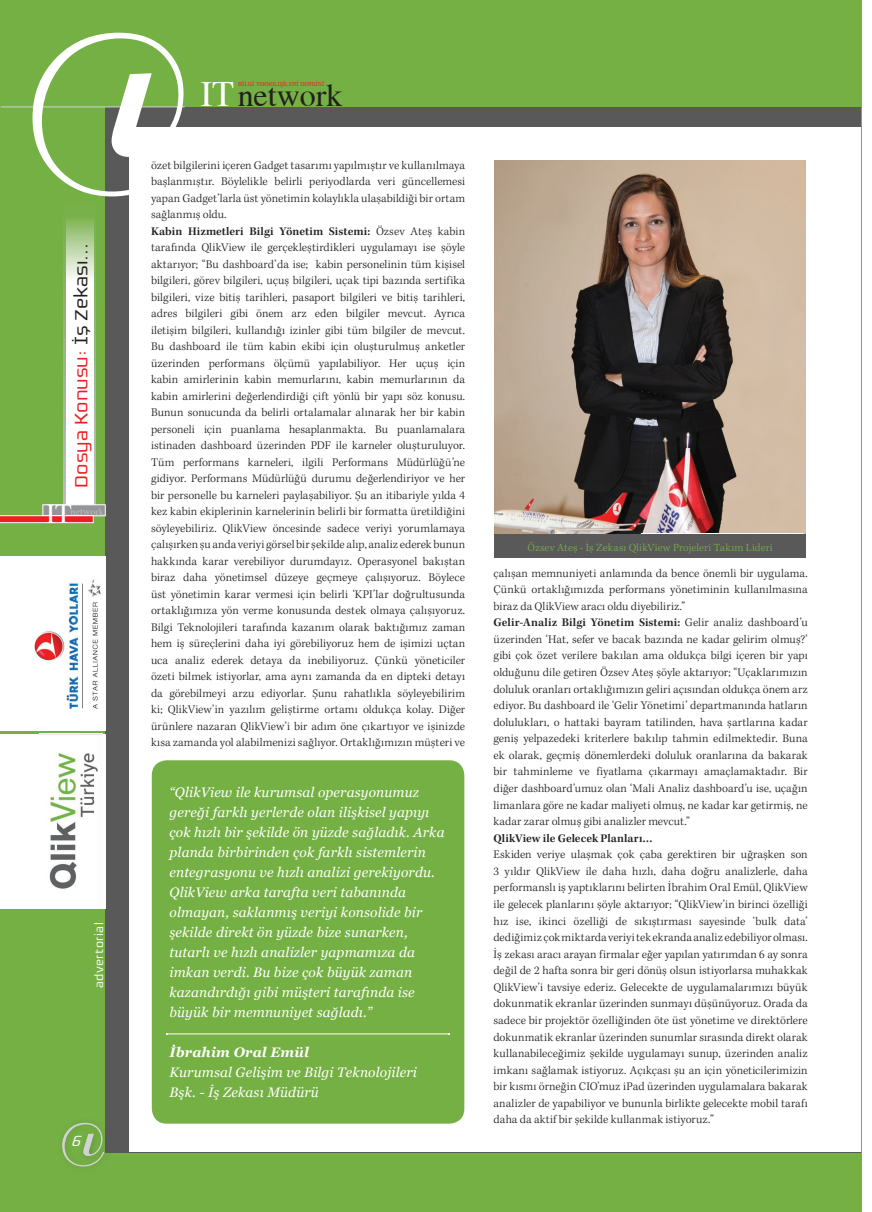
<style>
.page{position:relative;width:872px;height:1212px;background:#fff}
.page>*{position:absolute;margin:0;border:0;box-sizing:border-box;transform-origin:0 0}
.t1{font:35.75px "Timec";color:#fff}
.t2{font:32px "Timec";color:#231f20}
.t3{font:27.38px "Timec";color:#fff}
.t4{font:20px "Resea";color:#ee1d23}
.t5{font:italic 16.25px "Resea";color:#fff}
.No_Spacing1{font:italic 13.75px/20px "Georgia";letter-spacing:.01em;color:#fff}
.No_Spacing1-2{font:italic 700 13.75px "Georgia";letter-spacing:.01em;color:#fff}
.No_Spacing1-3{font:12.5px "Resea";letter-spacing:.03em;color:#fff}
.No_Spacing1-4{font:300 12px/16.5px "Kepler Std";letter-spacing:.015em;color:#231f20;text-align:justify}
.No_Spacing1-5{font:600 12px "Kepler Std";letter-spacing:.005em;color:#231f20}
.No_Spacing1-6{font:300 11.25px "Kepler Std";letter-spacing:.015em;color:#75b044}
.t6{font:10.12px "Timec";color:#bcbdc0}
.t7{font:6.5px "Resea";color:#ee1f26;scale:.92 1}
.s1{color:#231f20}
.s2{font-weight:600}
</style>
<div class="page">
<div style="left:0;top:0;width:861px;height:1212px;background:#75b044"></div>
<div style="left:106px;top:107px;width:755px;height:1045px;background:#5a595a"></div>
<div style="left:57px;top:1117px;width:54px;height:57px;background:#231f20;opacity:.2"></div>
<svg style="left:62px;top:1123px;width:42px;height:43px"></svg>
<div style="left:129px;top:128px;width:732px;height:1024px;background:#fff"></div>
<hr style="left:1px;top:107px;width:184px;height:1px;background:#d1d2d4">
<svg style="left:33px;top:33px;width:158px;height:163px"></svg>
<img style="left:494px;top:161px;width:312px;height:396px">
<div style="left:152px;top:760px;width:312px;height:363px;background:#75b044;border-radius:15px"></div>
<svg style="left:64px;top:225px;width:32px;height:119px"></svg>
<svg style="left:66px;top:218px;width:28px;height:126px;background:#deebd4"></svg>
<div style="left:43px;top:504px;width:63px;height:12px;background:#939598;border:1px solid #fff"></div>
<svg style="left:0;top:344px;width:96px;height:179px"></svg>
<div style="left:0;top:734px;width:106px;height:175px;background:#fff"></div>
<img style="left:39px;top:734px;width:63px;height:155px">
<div style="left:0;top:556px;width:106px;height:175px;background:#fff"></div>
<img style="left:34px;top:580px;width:67px;height:129px">
<hr style="left:641px;top:533px;width:162px;height:1px;background:#fff">
<div style="left:494px;top:534px;width:311px;height:23px;background:#5a595a"></div>
<hr style="left:167px;top:1034px;width:282px;height:1px;background:#fff">
<p class="t4" style="left:70px;top:487px;width:246px;rotate:-90deg">Dosya Konusu: <span class="s1">İş Zekası...</span></p>
<p class="t3" style="left:46px;top:497px;width:27px">IT</p>
<p class="t6" style="left:71px;top:505px;width:35px">network</p>
<p class="No_Spacing1-3" style="left:93px;top:988px;width:67px;rotate:-90deg">advertorial</p>
<p class="t5" style="left:71px;top:1132px;width:16px">6</p>
<p class="t7" style="left:238px;top:81px;width:95px">BİL-Gİ TEK-NO-LO-Jİ-LE-Rİ DER-Gİ-Sİ</p>
<p class="t1" style="left:200px;top:72px;width:35px">IT</p>
<p class="t2" style="left:238px;top:76px;width:106px">network</p>
<p class="No_Spacing1-4" style="left:151px;top:157px;width:316px">özet bilgilerini içeren Gadget tasarımı yapılmıştır ve kullanılmaya başlanmıştır. Böylelikle belirli periyodlarda veri güncellemesi yapan Gadget’larla üst yönetimin kolaylıkla ulaşabildiği bir ortam sağlanmış oldu.</p>
<p class="No_Spacing1-4" style="left:151px;top:223px;width:316px"><span class="s2">Kabin Hizmetleri Bilgi Yönetim Sistemi:</span> Özsev Ateş kabin tarafında QlikView ile gerçekleştirdikleri uygulamayı ise şöyle aktarıyor; “Bu dashboard’da ise; kabin personelinin tüm kişisel bilgileri, görev bilgileri, uçuş bilgileri, uçak tipi bazında sertifika bilgileri, vize bitiş tarihleri, pasaport bilgileri ve bitiş tarihleri, adres bilgileri gibi önem arz eden bilgiler mevcut. Ayrıca iletişim bilgileri, kullandığı izinler gibi tüm bilgiler de mevcut.<br>Bu dashboard ile tüm kabin ekibi için oluşturulmuş anketler üzerinden performans ölçümü yapılabiliyor. Her uçuş için kabin amirlerinin kabin memurlarını, kabin memurlarının da kabin amirlerini değerlendirdiği çift yönlü bir yapı söz konusu.<br>Bunun sonucunda da belirli ortalamalar alınarak her bir kabin personeli için puanlama hesaplanmakta. Bu puanlamalara istinaden dashboard üzerinden PDF ile karneler oluşturuluyor.<br>Tüm performans karneleri, ilgili Performans Müdürlüğü’ne gidiyor. Performans Müdürlüğü durumu değerlendiriyor ve her bir personelle bu karneleri paylaşabiliyor. Şu an itibariyle yılda 4 kez kabin ekiplerinin karnelerinin belirli bir formatta üretildiğini söyleyebiliriz. QlikView öncesinde sadece veriyi yorumlamaya çalışırken şu anda veriyi görsel bir şekilde alıp, analiz ederek bunun hakkında karar verebiliyor durumdayız. Operasyonel bakıştan biraz daha yönetimsel düzeye geçmeye çalışıyoruz. Böylece üst yönetimin karar vermesi için belirli ‘KPI’lar doğrultusunda ortaklığımıza yön verme konusunda destek olmaya çalışıyoruz.<br>Bilgi Teknolojileri tarafında kazanım olarak baktığımız zaman hem iş süreçlerini daha iyi görebiliyoruz hem de işimizi uçtan uca analiz ederek detaya da inebiliyoruz. Çünkü yöneticiler özeti bilmek istiyorlar, ama aynı zamanda da en dipteki detayı da görebilmeyi arzu ediyorlar. Şunu rahatlıkla söyleyebilirim ki; QlikView’in yazılım geliştirme ortamı oldukça kolay. Diğer ürünlere nazaran QlikView’i bir adım öne çıkartıyor ve işinizde kısa zamanda yol alabilmenizi sağlıyor. Ortaklığımızın müşteri ve</p>
<p class="No_Spacing1" style="left:169px;top:782px;width:276px">“QlikView ile kurumsal operasyonumuz gereği farklı yerlerde olan ilişkisel yapıyı çok hızlı bir şekilde ön yüzde sağladık. Arka planda birbirinden çok farklı sistemlerin entegrasyonu ve hızlı analizi gerekiyordu.<br>QlikView arka tarafta veri tabanında olmayan, saklanmış veriyi konsolide bir şekilde direkt ön yüzde bize sunarken, tutarlı ve hızlı analizler yapmamıza da imkan verdi. Bu bize çok büyük zaman kazandırdığı gibi müşteri tarafında ise büyük bir memnuniyet sağladı.”</p>
<p class="No_Spacing1-2" style="left:169px;top:1043px;width:141px">İbrahim Oral Emül</p>
<p class="No_Spacing1" style="left:169px;top:1062px;width:249px">Kurumsal Gelişim ve Bilgi Teknolojileri<br>Bşk. - İş Zekası Müdürü</p>
<p class="No_Spacing1-6" style="left:527px;top:541px;width:247px">Özsev Ateş - İş Zekası QlikView Projeleri Takım Lideri</p>
<p class="No_Spacing1-4" style="left:493px;top:565px;width:316px">çalışan memnuniyeti anlamında da bence önemli bir uygulama.<br>Çünkü ortaklığımızda performans yönetiminin kullanılmasına biraz da QlikView aracı oldu diyebiliriz.”</p>
<p class="No_Spacing1-4" style="left:493px;top:615px;width:316px"><span class="s2">Gelir-Analiz Bilgi Yönetim Sistemi:</span> Gelir analiz dashboard’u üzerinden ‘Hat, sefer ve bacak bazında ne kadar gelirim olmuş?’ gibi çok özet verilere bakılan ama oldukça bilgi içeren bir yapı olduğunu dile getiren Özsev Ateş şöyle aktarıyor; “Uçaklarımızın doluluk oranları ortaklığımızın geliri açısından oldukça önem arz ediyor. Bu dashboard ile ‘Gelir Yönetimi’ departmanında hatların dolulukları, o hattaki bayram tatilinden, hava şartlarına kadar geniş yelpazedeki kriterlere bakılıp tahmin edilmektedir. Buna ek olarak, geçmiş dönemlerdeki doluluk oranlarına da bakarak bir tahminleme ve fiyatlama çıkarmayı amaçlamaktadır. Bir diğer dashboard’umuz olan ‘Mali Analiz dashboard’u ise, uçağın limanlara göre ne kadar maliyeti olmuş, ne kadar kar getirmiş, ne kadar zarar olmuş gibi analizler mevcut.”</p>
<p class="No_Spacing1-5" style="left:493px;top:831px;width:161px">QlikView ile Gelecek Planları…</p>
<p class="No_Spacing1-4" style="left:493px;top:847px;width:316px">Eskiden veriye ulaşmak çok çaba gerektiren bir uğraşken son 3 yıldır QlikView ile daha hızlı, daha doğru analizlerle, daha performanslı iş yaptıklarını belirten İbrahim Oral Emül, QlikView ile gelecek planlarını şöyle aktarıyor; “QlikView’in birinci özelliği hız ise, ikinci özelliği de sıkıştırması sayesinde ‘bulk data’ dediğimiz çok miktarda veriyi tek ekranda analiz edebiliyor olması.<br>İş zekası aracı arayan firmalar eğer yapılan yatırımdan 6 ay sonra değil de 2 hafta sonra bir geri dönüş olsun istiyorlarsa muhakkak QlikView’i tavsiye ederiz. Gelecekte de uygulamalarımızı büyük dokunmatik ekranlar üzerinden sunmayı düşünüyoruz. Orada da sadece bir projektör özelliğinden öte üst yönetime ve direktörlere dokunmatik ekranlar üzerinden sunumlar sırasında direkt olarak kullanabileceğimiz şekilde uygulamayı sunup, üzerinden analiz imkanı sağlamak istiyoruz. Açıkçası şu an için yöneticilerimizin bir kısmı örneğin CIO’muz iPad üzerinden uygulamalara bakarak analizler de yapabiliyor ve bununla birlikte gelecekte mobil tarafı daha da aktif bir şekilde kullanmak istiyoruz.”</p>
</div>
